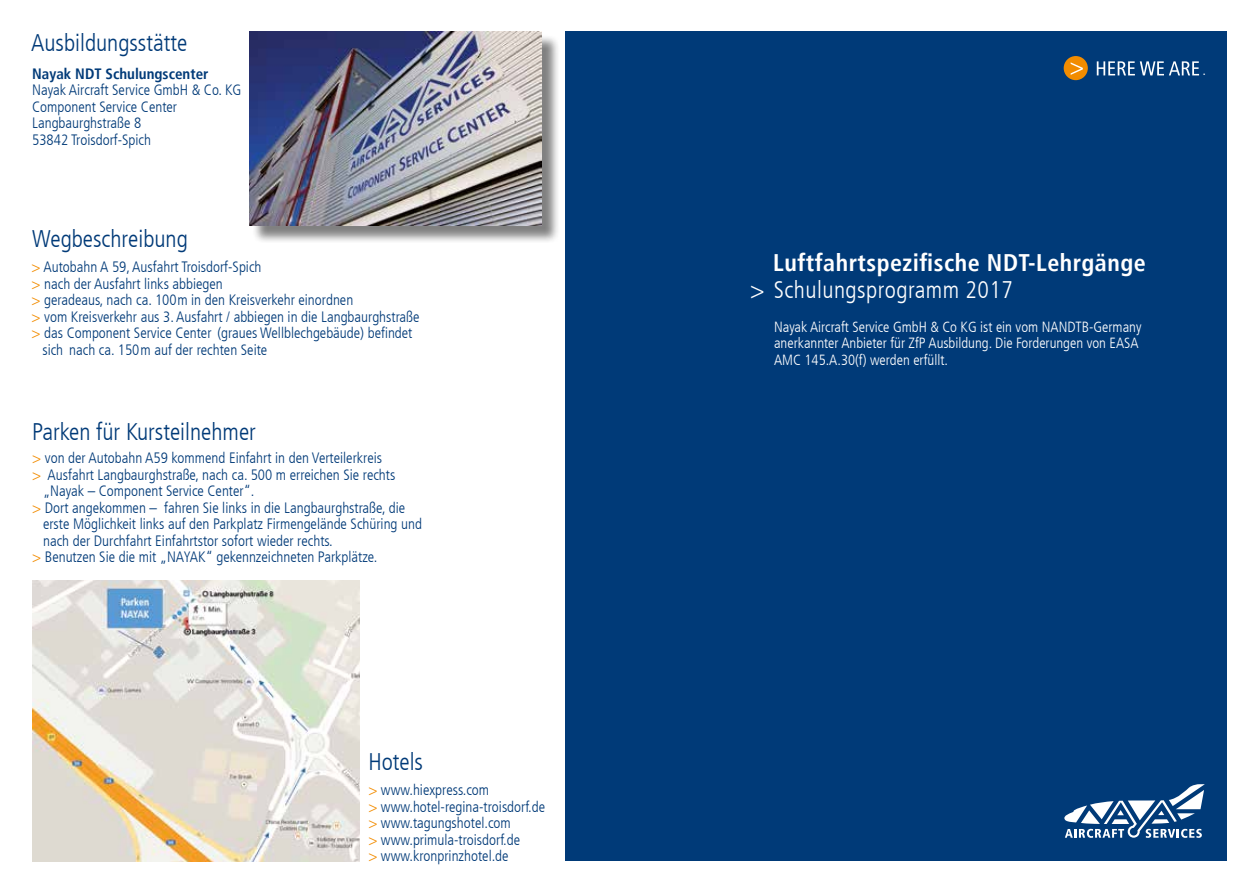
<style>
.page{position:relative;width:1259px;height:893px;background:#fff}
.page>*{position:absolute;margin:0;border:0;box-sizing:border-box;transform-origin:0 0}
.t1{font:300 condensed 24px "Frutiger LT";color:#003a78}
.t2{font:700 condensed 24px "Frutiger LT";letter-spacing:.02em;color:#fff}
.t3{font:300 condensed 24px "Frutiger LT";letter-spacing:.02em;color:#fff}
.t4{font:300 condensed 15px/16.5px "Frutiger LT";color:#003a78}
.t5{font:700 condensed 15px "Frutiger LT";color:#003a78}
.t6{font:300 condensed 15px "Frutiger LT";color:#fff}
.t7{font:300 condensed 14.7px/16.5px "Frutiger LT";color:#fff}
.s1{color:#f28c00}
</style>
<div class="page">
<div style="left:566px;top:32px;width:661px;height:829px;background:#003a78"></div>
<svg style="left:1064px;top:784px;width:140px;height:54px"></svg>
<svg style="left:1096px;top:61px;width:103px;height:14px"></svg>
<div style="left:1063px;top:56px;width:24px;height:24px;background:#f28c00;border-radius:50%"></div>
<svg style="left:1070px;top:62px;width:12px;height:13px"></svg>
<div style="left:252px;top:34px;width:308px;height:210px;background:#000;opacity:.5"></div>
<img style="left:250px;top:32px;width:291px;height:193px">
<img style="left:32px;top:580px;width:328px;height:281px">
<h1 class="t1" style="left:31px;top:29px;width:158px">Ausbildungsstätte</h1>
<p class="t5" style="left:32px;top:65px;width:178px">Nayak NDT Schulungscenter</p>
<p class="t6" style="left:1202px;top:62px;width:5px">.</p>
<p class="t4" style="left:32px;top:82px;width:211px">Nayak Aircraft Service GmbH &amp; Co. KG<br>Component Service Center<br>Langbaurghstraße 8<br>53842 Troisdorf-Spich</p>
<h1 class="t1" style="left:32px;top:225px;width:157px">Wegbeschreibung</h1>
<p class="t4" style="left:32px;top:259px;width:231px"><span class="s1">&gt;</span> Autobahn A 59, Ausfahrt Troisdorf-Spich</p>
<p class="t4" style="left:32px;top:276px;width:193px"><span class="s1">&gt;</span> nach der Ausfahrt links abbiegen</p>
<p class="t4" style="left:32px;top:292px;width:323px"><span class="s1">&gt;</span> geradeaus, nach ca. 100m in den Kreisverkehr einordnen</p>
<p class="t4" style="left:32px;top:309px;width:389px"><span class="s1">&gt;</span> vom Kreisverkehr aus 3. Ausfahrt / abbiegen in die Langbaurghstraße</p>
<p class="t4" style="left:32px;top:325px;width:382px"><span class="s1">&gt;</span> das Component Service Center (graues Wellblechgebäude) befindet</p>
<p class="t4" style="left:42px;top:342px;width:226px">sich nach ca. 150m auf der rechten Seite</p>
<h1 class="t1" style="left:32px;top:418px;width:225px">Parken für Kursteilnehmer</h1>
<p class="t4" style="left:32px;top:450px;width:351px"><span class="s1">&gt;</span> von der Autobahn A59 kommend Einfahrt in den Verteilerkreis</p>
<p class="t4" style="left:32px;top:467px;width:364px"><span class="s1">&gt;</span> Ausfahrt Langbaurghstraße, nach ca. 500 m erreichen Sie rechts</p>
<p class="t4" style="left:43px;top:483px;width:213px">„Nayak – Component Service Center“.</p>
<p class="t4" style="left:32px;top:500px;width:374px"><span class="s1">&gt;</span> Dort angekommen – fahren Sie links in die Langbaurghstraße, die</p>
<p class="t4" style="left:43px;top:516px;width:380px">erste Möglichkeit links auf den Parkplatz Firmengelände Schüring und</p>
<p class="t4" style="left:43px;top:533px;width:291px">nach der Durchfahrt Einfahrtstor sofort wieder rechts.</p>
<p class="t4" style="left:32px;top:549px;width:347px"><span class="s1">&gt;</span> Benutzen Sie die mit „NAYAK“ gekennzeichneten Parkplätze.</p>
<h1 class="t1" style="left:368px;top:748px;width:56px">Hotels</h1>
<p class="t4" style="left:368px;top:782px;width:178px"><span class="s1">&gt;</span> www.hiexpress.com<br><span class="s1">&gt;</span> www.hotel-regina-troisdorf.de <span class="s1">&gt;</span> www.tagungshotel.com<br><span class="s1">&gt;</span> www.primula-troisdorf.de<br><span class="s1">&gt;</span> www.kronprinzhotel.de</p>
<h1 class="t2" style="left:773px;top:248px;width:374px">Luftfahrtspezifische NDT-Lehrgänge</h1>
<h1 class="t3" style="left:750px;top:276px;width:264px">&gt; Schulungsprogramm 2017</h1>
<p class="t7" style="left:774px;top:319px;width:369px">Nayak Aircraft Service GmbH &amp; Co KG ist ein vom NANDTB-Germany anerkannter Anbieter für ZfP Ausbildung. Die Forderungen von EASA<br>AMC 145.A.30(f) werden erfüllt.</p>
</div>
